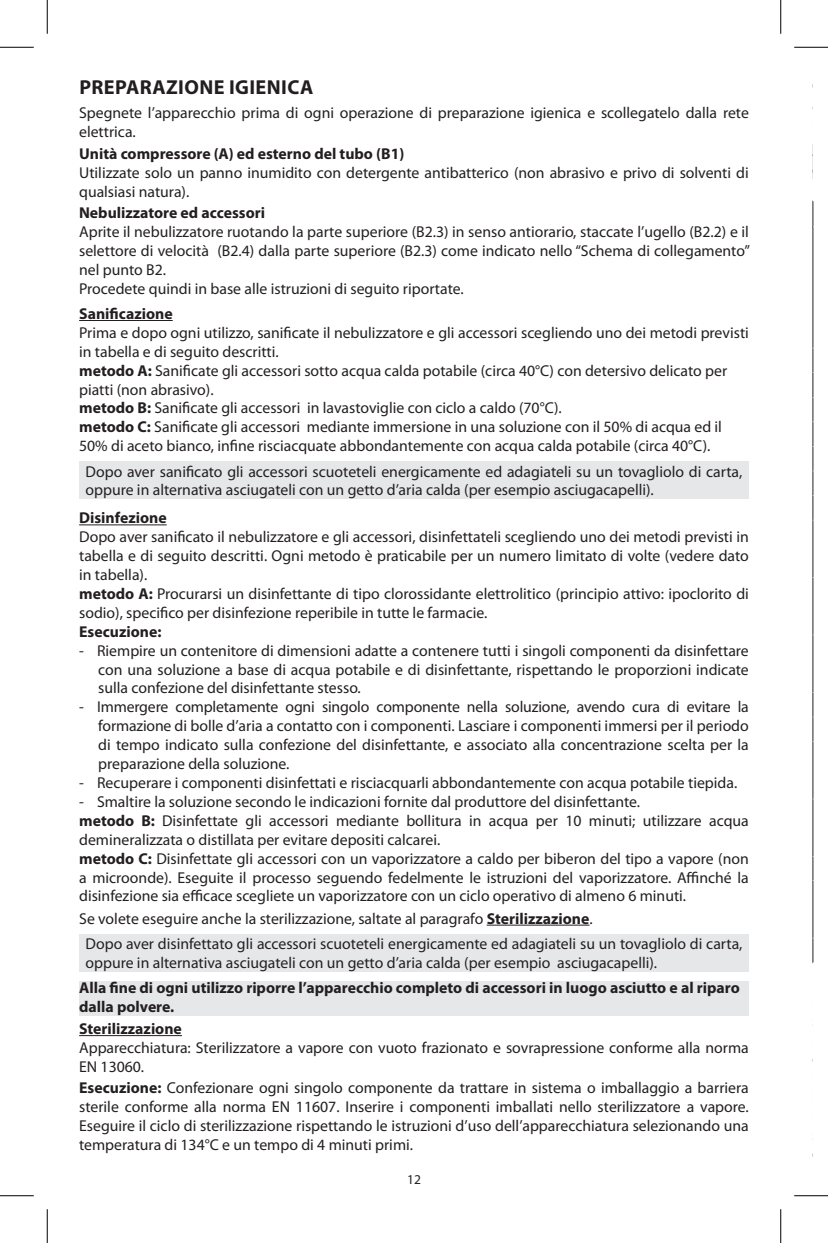
<style>
.page{position:relative;width:828px;height:1243px;background:#fff}
.page>*{position:absolute;margin:0;border:0;box-sizing:border-box;transform-origin:0 0}
.titoletti{font:700 20.25px "Myriad Pro";letter-spacing:.02em;color:#231f20}
.t1{font:15.75px/18.9px "Myriad Pro";color:#231f20}
.t2{font:700 15.75px/18.9px "Myriad Pro";color:#231f20}
.t3{font:13.5px "Myriad Pro";color:#231f20}
.s1{font-weight:700}
</style>
<div class="page">
<hr style="left:79px;top:320px;width:94px;height:1px;background:#231f20">
<div style="left:79px;top:461px;width:670px;height:38px;background:#e6e7e9"></div>
<hr style="left:79px;top:524px;width:88px;height:1px;background:#231f20">
<hr style="left:487px;top:924px;width:102px;height:1px;background:#231f20">
<div style="left:79px;top:933px;width:670px;height:38px;background:#e6e7e9"></div>
<div style="left:79px;top:981px;width:670px;height:34px;background:#e6e7e9"></div>
<hr style="left:79px;top:1035px;width:103px;height:1px;background:#231f20">
<hr style="left:813px;top:144px;width:1px;height:35px;background:#e6e7e9">
<hr style="left:813px;top:520px;width:1px;height:57px;background:#231f20">
<hr style="left:813px;top:578px;width:1px;height:56px;background:#231f20">
<hr style="left:813px;top:635px;width:1px;height:57px;background:#231f20">
<svg style="left:813px;top:692px;width:1px;height:50px"></svg>
<hr style="left:813px;top:742px;width:1px;height:56px;background:#231f20">
<hr style="left:813px;top:799px;width:1px;height:57px;background:#231f20">
<svg style="left:813px;top:856px;width:1px;height:25px"></svg>
<hr style="left:813px;top:881px;width:1px;height:56px;background:#231f20">
<svg style="left:813px;top:937px;width:1px;height:26px"></svg>
<svg style="left:812px;top:201px;width:2px;height:320px"></svg>
<hr style="left:0;top:47px;width:34px;height:1px;background:#000">
<hr style="left:794px;top:47px;width:34px;height:1px;background:#000">
<hr style="left:0;top:1195px;width:34px;height:1px;background:#000">
<hr style="left:794px;top:1195px;width:34px;height:1px;background:#000">
<hr style="left:47px;top:0;width:1px;height:34px;background:#000">
<hr style="left:47px;top:1209px;width:1px;height:34px;background:#000">
<hr style="left:780px;top:0;width:1px;height:34px;background:#000">
<hr style="left:780px;top:1209px;width:1px;height:34px;background:#000">
<p class="titoletti" style="left:79px;top:74px;width:236px">PREPARAZIONE IGIENICA</p>
<p class="t1" style="left:79px;top:103px;width:671px">Spegnete l’apparecchio prima di ogni operazione di preparazione igienica e scollegatelo dalla rete elettrica.</p>
<p class="t2" style="left:79px;top:143px;width:327px">Unità compressore (A) ed esterno del tubo (B1)</p>
<p class="t1" style="left:79px;top:163px;width:671px">Utilizzate solo un panno inumidito con detergente antibatterico (non abrasivo e privo di solventi di qualsiasi natura).</p>
<p class="t2" style="left:79px;top:203px;width:187px">Nebulizzatore ed accessori</p>
<p class="t1" style="left:79px;top:222px;width:672px;text-align:justify">Aprite il nebulizzatore ruotando la parte superiore (B2.3) in senso antiorario, staccate l’ugello (B2.2) e il selettore di velocità (B2.4) dalla parte superiore (B2.3) come indicato nello “Schema di collegamento” nel punto B2.</p>
<p class="t1" style="left:79px;top:279px;width:386px">Procedete quindi in base alle istruzioni di seguito riportate.</p>
<p class="t2" style="left:79px;top:304px;width:95px">Sanificazione</p>
<p class="t1" style="left:79px;top:323px;width:671px">Prima e dopo ogni utilizzo, sanificate il nebulizzatore e gli accessori scegliendo uno dei metodi previsti in tabella e di seguito descritti.</p>
<p class="t1" style="left:79px;top:361px;width:650px"><span class="s1">metodo A:</span> Sanificate gli accessori sotto acqua calda potabile (circa 40°C) con detersivo delicato per piatti (non abrasivo).</p>
<p class="t1" style="left:79px;top:398px;width:484px"><span class="s1">metodo B:</span> Sanificate gli accessori in lavastoviglie con ciclo a caldo (70°C).</p>
<p class="t1" style="left:79px;top:417px;width:644px"><span class="s1">metodo C:</span> Sanificate gli accessori mediante immersione in una soluzione con il 50% di acqua ed il<br>50% di aceto bianco, infine risciacquate abbondantemente con acqua calda potabile (circa 40°C).</p>
<p class="t1" style="left:86px;top:461px;width:658px">Dopo aver sanificato gli accessori scuoteteli energicamente ed adagiateli su un tovagliolo di carta, oppure in alternativa asciugateli con un getto d’aria calda (per esempio asciugacapelli).</p>
<p class="t2" style="left:79px;top:508px;width:89px">Disinfezione</p>
<p class="t1" style="left:79px;top:527px;width:671px;text-align:justify">Dopo aver sanificato il nebulizzatore e gli accessori, disinfettateli scegliendo uno dei metodi previsti in tabella e di seguito descritti. Ogni metodo è praticabile per un numero limitato di volte (vedere dato in tabella).</p>
<p class="t1" style="left:79px;top:584px;width:671px"><span class="s1">metodo A:</span> Procurarsi un disinfettante di tipo clorossidante elettrolitico (principio attivo: ipoclorito di sodio), specifico per disinfezione reperibile in tutte le farmacie.</p>
<p class="t2" style="left:79px;top:621px;width:84px">Esecuzione:</p>
<p class="t1" style="left:98px;top:640px;width:652px;text-align:justify;text-indent:-19px">- Riempire un contenitore di dimensioni adatte a contenere tutti i singoli componenti da disinfettare con una soluzione a base di acqua potabile e di disinfettante, rispettando le proporzioni indicate sulla confezione del disinfettante stesso.</p>
<p class="t1" style="left:98px;top:697px;width:652px;text-align:justify;text-indent:-19px">- Immergere completamente ogni singolo componente nella soluzione, avendo cura di evitare la formazione di bolle d’aria a contatto con i componenti. Lasciare i componenti immersi per il periodo di tempo indicato sulla confezione del disinfettante, e associato alla concentrazione scelta per la preparazione della soluzione.</p>
<p class="t1" style="left:79px;top:773px;width:660px">- Recuperare i componenti disinfettati e risciacquarli abbondantemente con acqua potabile tiepida.</p>
<p class="t1" style="left:79px;top:792px;width:562px">- Smaltire la soluzione secondo le indicazioni fornite dal produttore del disinfettante.</p>
<p class="t1" style="left:79px;top:811px;width:671px"><span class="s1">metodo B:</span> Disinfettate gli accessori mediante bollitura in acqua per 10 minuti; utilizzare acqua demineralizzata o distillata per evitare depositi calcarei.</p>
<p class="t1" style="left:79px;top:848px;width:671px;text-align:justify"><span class="s1">metodo C:</span> Disinfettate gli accessori con un vaporizzatore a caldo per biberon del tipo a vapore (non a microonde). Eseguite il processo seguendo fedelmente le istruzioni del vaporizzatore. Affinché la disinfezione sia efficace scegliete un vaporizzatore con un ciclo operativo di almeno 6 minuti.</p>
<p class="t1" style="left:79px;top:908px;width:515px">Se volete eseguire anche la sterilizzazione, saltate al paragrafo <span class="s1">Sterilizzazione</span>.</p>
<p class="t1" style="left:86px;top:934px;width:658px">Dopo aver disinfettato gli accessori scuoteteli energicamente ed adagiateli su un tovagliolo di carta, oppure in alternativa asciugateli con un getto d’aria calda (per esempio asciugacapelli).</p>
<p class="t2" style="left:79px;top:977px;width:662px">Alla fine di ogni utilizzo riporre l’apparecchio completo di accessori in luogo asciutto e al riparo dalla polvere.</p>
<p class="t2" style="left:79px;top:1018px;width:104px">Sterilizzazione</p>
<p class="t1" style="left:79px;top:1038px;width:671px">Apparecchiatura: Sterilizzatore a vapore con vuoto frazionato e sovrapressione conforme alla norma<br>EN 13060.</p>
<p class="t1" style="left:79px;top:1078px;width:671px;text-align:justify"><span class="s1">Esecuzione:</span> Confezionare ogni singolo componente da trattare in sistema o imballaggio a barriera sterile conforme alla norma EN 11607. Inserire i componenti imballati nello sterilizzatore a vapore.<br>Eseguire il ciclo di sterilizzazione rispettando le istruzioni d’uso dell’apparecchiatura selezionando una temperatura di 134°C e un tempo di 4 minuti primi.</p>
<p class="t3" style="left:407px;top:1170px;width:15px">12</p>
</div>
